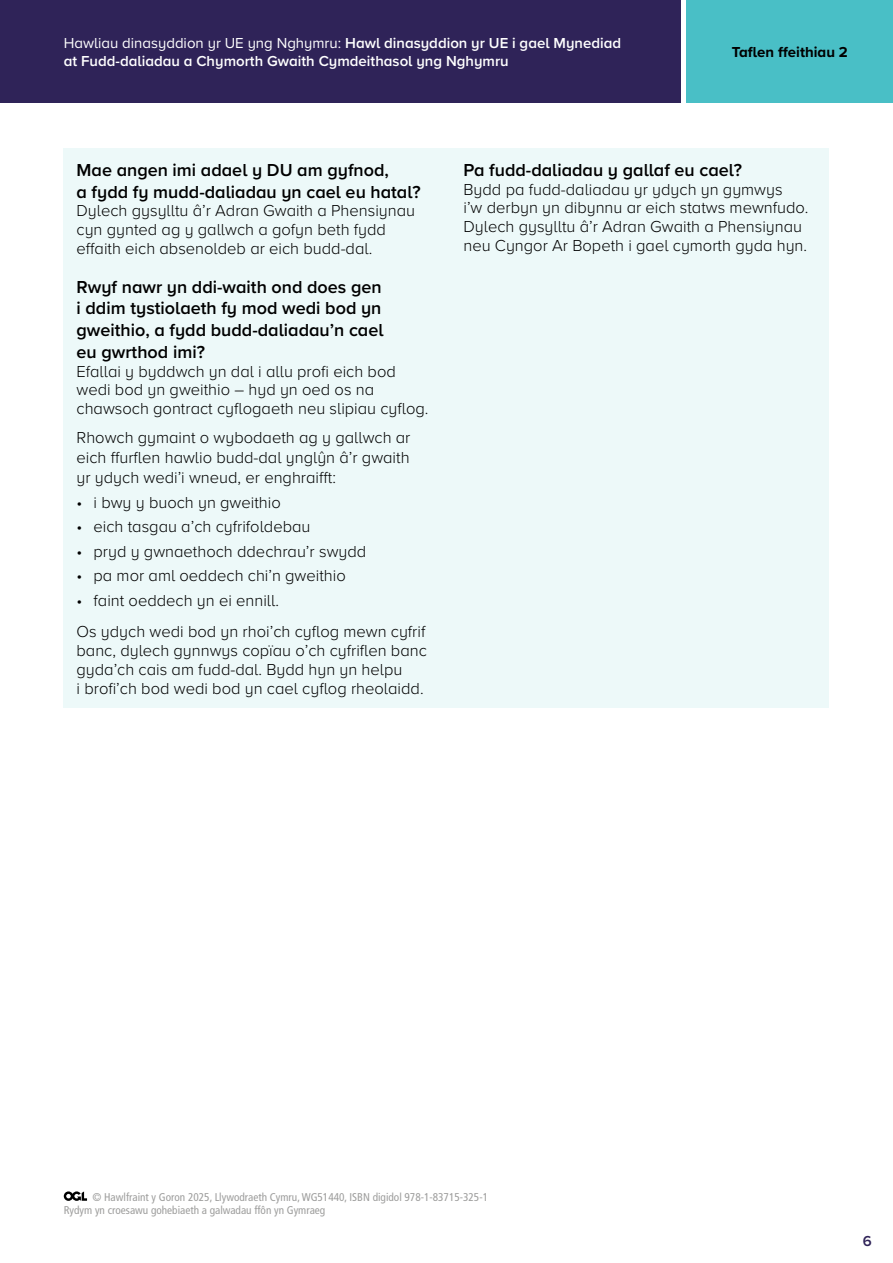
<style>
.page{position:relative;width:893px;height:1263px;background:#fff}
.page>*{position:absolute;margin:0;border:0;box-sizing:border-box;transform-origin:0 0}
.H4_Sub_sub_heading_no_space{font:600 18px/21.8px "Proxima Nova";color:#000}
.Body_Text{font:300 16.5px/18.8px "Proxima Nova";color:#000}
.Bullets{font:300 16.5px "Proxima Nova";color:#000}
.Body_Text_Before_Bullets{font:300 16.5px/20.2px "Proxima Nova";color:#000;text-align:justify}
.Last_Bullet{font:300 16.5px "Proxima Nova";color:#000}
.t1{font:600 15px/18px "Proxima Nova";color:#fff}
.t2{font:700 15px "Proxima Nova";color:#000}
.t3{font:600 15px "Proxima Nova";color:#2f2358}
.t4{font:condensed 11.25px/13.5px "Frutiger LT Std";color:#9d9d9c}
.s1{font-weight:400}
</style>
<div class="page">
<div style="left:0;top:0;width:680px;height:102px;background:#2f2358"></div>
<div style="left:687px;top:0;width:206px;height:102px;background:#49bfc6"></div>
<svg style="left:64px;top:1191px;width:23px;height:10px"></svg>
<div style="left:64px;top:149px;width:765px;height:559px;background:#edf9f9"></div>
<p class="t1" style="left:64px;top:34px;width:559px"><span class="s1">Hawliau dinasyddion yr UE yng Nghymru:</span> Hawl dinasyddion yr UE i gael Mynediad at Fudd-daliadau a Chymorth Gwaith Cymdeithasol yng Nghymru</p>
<p class="t2" style="left:732px;top:41px;width:118px">Taflen ffeithiau 2</p>
<h4 class="H4_Sub_sub_heading_no_space" style="left:77px;top:158px;width:346px">Mae angen imi adael y DU am gyfnod,<br>a fydd fy mudd-daliadau yn cael eu hatal?</h4>
<p class="Body_Text" style="left:77px;top:201px;width:340px">Dylech gysylltu â’r Adran Gwaith a Phensiynau cyn gynted ag y gallwch a gofyn beth fydd effaith eich absenoldeb ar eich budd-dal.</p>
<h4 class="H4_Sub_sub_heading_no_space" style="left:77px;top:275px;width:309px;text-align:justify">Rwyf nawr yn ddi-waith ond does gen i ddim tystiolaeth fy mod wedi bod yn gweithio, a fydd budd-daliadau’n cael eu gwrthod imi?</h4>
<p class="Body_Text" style="left:77px;top:361px;width:353px">Efallai y byddwch yn dal i allu profi eich bod wedi bod yn gweithio – hyd yn oed os na chawsoch gontract cyflogaeth neu slipiau cyflog.</p>
<p class="Body_Text_Before_Bullets" style="left:77px;top:426px;width:335px">Rhowch gymaint o wybodaeth ag y gallwch ar eich ffurflen hawlio budd-dal ynglŷn â’r gwaith yr ydych wedi’i wneud, er enghraifft:</p>
<p class="Bullets" style="left:77px;top:490px;width:206px">• i bwy y buoch yn gweithio</p>
<p class="Bullets" style="left:77px;top:515px;width:235px">• eich tasgau a’ch cyfrifoldebau</p>
<p class="Bullets" style="left:77px;top:539px;width:291px">• pryd y gwnaethoch ddechrau’r swydd</p>
<p class="Bullets" style="left:77px;top:564px;width:271px">• pa mor aml oeddech chi’n gweithio</p>
<p class="Last_Bullet" style="left:77px;top:588px;width:204px">• faint oeddech yn ei ennill.</p>
<p class="Body_Text" style="left:77px;top:622px;width:352px">Os ydych wedi bod yn rhoi’ch cyflog mewn cyfrif banc, dylech gynnwys copïau o’ch cyfriflen banc gyda’ch cais am fudd-dal. Bydd hyn yn helpu<br>i brofi’ch bod wedi bod yn cael cyflog rheolaidd.</p>
<h4 class="H4_Sub_sub_heading_no_space" style="left:463px;top:158px;width:280px">Pa fudd-daliadau y gallaf eu cael?</h4>
<p class="Body_Text" style="left:463px;top:179px;width:346px">Bydd pa fudd-daliadau yr ydych yn gymwys<br>i’w derbyn yn dibynnu ar eich statws mewnfudo.<br>Dylech gysylltu â’r Adran Gwaith a Phensiynau neu Cyngor Ar Bopeth i gael cymorth gyda hyn.</p>
<p class="t4" style="left:64px;top:1190px;width:426px;text-indent:29px">© Hawlfraint y Goron 2025, Llywodraeth Cymru, WG51440, ISBN digidol 978-1-83715-325-1<br>Rydym yn croesawu gohebiaeth a galwadau ffôn yn Gymraeg</p>
<p class="t3" style="left:863px;top:1229px;width:11px">6</p>
</div>
